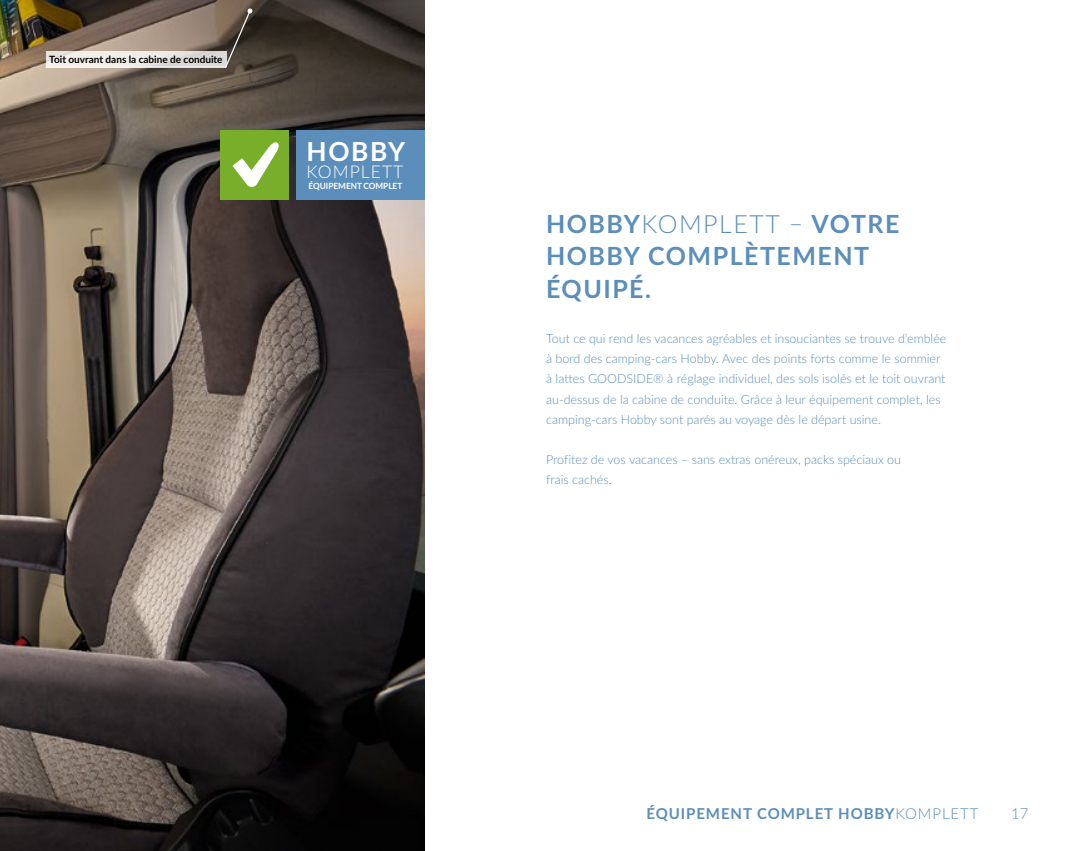
<style>
.page{position:relative;width:1071px;height:851px;background:#fff}
.page>*{position:absolute;margin:0;border:0;box-sizing:border-box;transform-origin:0 0}
.t1{font:700 26.25px "Lato";letter-spacing:.06em;color:#fff}
.t2{font:700 25px/32.5px "Lato";letter-spacing:.06em;color:#5b8eba}
.t3{font:300 17.5px "Lato";letter-spacing:.06em;color:#fff}
.t4{font:700 15px "Lato";letter-spacing:.06em;color:#5b8eba}
.t5{font:300 15px "Lato";color:#5b8eba}
.t6{font:300 12.5px/20px "Lato";color:#5b8eba}
.t7{font:700 10px "Lato";color:#000}
.t8{font:700 8.5px "Lato";color:#fff}
.s1{font-weight:300}
</style>
<div class="page">
<img style="left:0;top:0;width:424px;height:850px">
<div style="left:296px;top:130px;width:128px;height:69px;background:#5b8eba"></div>
<div style="left:220px;top:130px;width:69px;height:69px;background:#78ae2a"></div>
<svg style="left:232px;top:142px;width:47px;height:45px"></svg>
<div style="left:225px;top:8px;width:28px;height:61px;background:#000;opacity:.3"></div>
<svg style="left:224px;top:8px;width:28px;height:61px;background:#594d43"></svg>
<svg style="left:46px;top:52px;width:180px;height:15px;background:#e9e6e3"></svg>
<hr style="left:46px;top:67px;width:180px;height:1px;background:#fff">
<p class="t7" style="left:49px;top:52px;width:175px">Toit ouvrant dans la cabine de conduite</p>
<h1 class="t1" style="left:306px;top:132px;width:100px">HOBBY</h1>
<h3 class="t3" style="left:306px;top:159px;width:98px">KOMPLETT</h3>
<p class="t8" style="left:308px;top:179px;width:95px">ÉQUIPEMENT COMPLET</p>
<h2 class="t2" style="left:546px;top:206px;width:355px">HOBBY<span class="s1">KOMPLETT –</span> VOTRE<br>HOBBY COMPLÈTEMENT<br>ÉQUIPÉ.</h2>
<p class="t6" style="left:546px;top:328px;width:401px">Tout ce qui rend les vacances agréables et insouciantes se trouve d’emblée à bord des camping-cars Hobby. Avec des points forts comme le sommier à lattes GOODSIDE® à réglage individuel, des sols isolés et le toit ouvrant au-dessus de la cabine de conduite. Grâce à leur équipement complet, les camping-cars Hobby sont parés au voyage dès le départ usine.</p>
<p class="t6" style="left:546px;top:448px;width:356px">Profitez de vos vacances – sans extras onéreux, packs spéciaux ou frais cachés.</p>
<p class="t4" style="left:646px;top:802px;width:333px">ÉQUIPEMENT COMPLET HOBBY<span class="s1">KOMPLETT</span></p>
<p class="t5" style="left:1010px;top:803px;width:19px">17</p>
</div>
